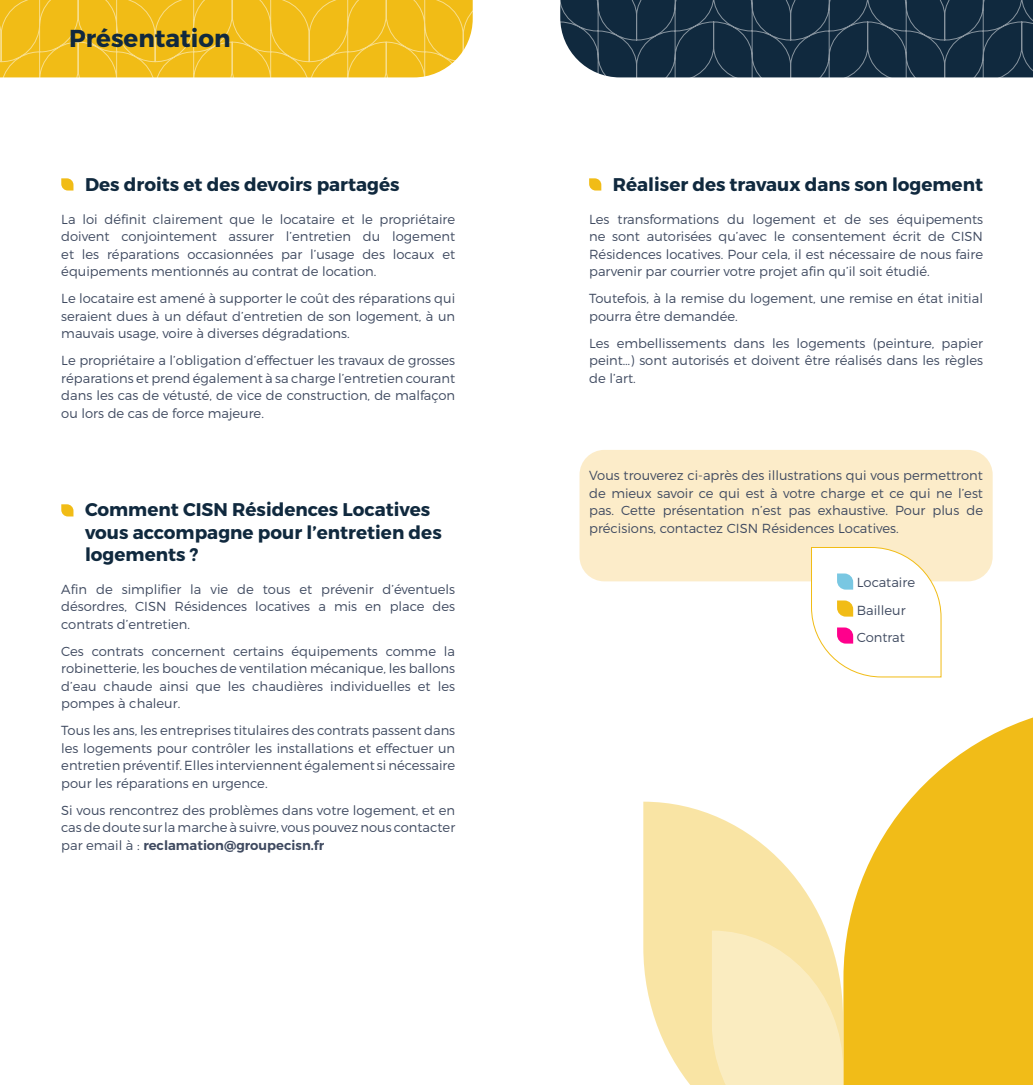
<style>
.page{position:relative;width:1033px;height:1085px;background:#fff}
.page>*{position:absolute;margin:0;border:0;box-sizing:border-box;transform-origin:0 0}
.t1{font:700 24.5px "Montserrat";color:#10293e}
.t2{font:700 18.38px/22.1px "Montserrat";color:#10293e}
.t3{font:300 13.12px/17.5px "Montserrat";color:#3f4a60;text-align:justify}
.s1{font-weight:600}
</style>
<div class="page">
<div style="left:579px;top:450px;width:413px;height:131px;background:#fcecc9;border-radius:25px"></div>
<svg style="left:0;top:0;width:473px;height:78px;background:#f1c024"></svg>
<svg style="left:61px;top:178px;width:12px;height:13px"></svg>
<svg style="left:61px;top:504px;width:12px;height:12px"></svg>
<svg style="left:589px;top:178px;width:12px;height:13px"></svg>
<svg style="left:560px;top:0;width:472px;height:78px;background:#1e3649"></svg>
<svg style="left:843px;top:717px;width:189px;height:368px;fill:#f1bc18"></svg>
<svg style="left:643px;top:802px;width:184px;height:283px;fill:#f9e4a4"></svg>
<svg style="left:712px;top:931px;width:131px;height:154px;background:#f9ebbc"></svg>
<svg style="left:810px;top:547px;width:131px;height:131px"></svg>
<h1 class="t1" style="left:69px;top:23px;width:163px">Présentation</h1>
<h2 class="t2" style="left:85px;top:173px;width:316px">Des droits et des devoirs partagés</h2>
<p class="t3" style="left:61px;top:210px;width:395px">La loi définit clairement que le locataire et le propriétaire doivent conjointement assurer l’entretien du logement et les réparations occasionnées par l’usage des locaux et équipements mentionnés au contrat de location.</p>
<p class="t3" style="left:61px;top:290px;width:395px">Le locataire est amené à supporter le coût des réparations qui seraient dues à un défaut d’entretien de son logement, à un mauvais usage, voire à diverses dégradations.</p>
<p class="t3" style="left:61px;top:352px;width:395px">Le propriétaire a l’obligation d’effectuer les travaux de grosses réparations et prend également à sa charge l’entretien courant dans les cas de vétusté, de vice de construction, de malfaçon ou lors de cas de force majeure.</p>
<h2 class="t2" style="left:85px;top:499px;width:358px">Comment CISN Résidences Locatives vous accompagne pour l’entretien des logements ?</h2>
<p class="t3" style="left:61px;top:580px;width:395px">Afin de simplifier la vie de tous et prévenir d’éventuels désordres, CISN Résidences locatives a mis en place des contrats d’entretien.</p>
<p class="t3" style="left:61px;top:642px;width:395px">Ces contrats concernent certains équipements comme la robinetterie, les bouches de ventilation mécanique, les ballons d’eau chaude ainsi que les chaudières individuelles et les pompes à chaleur.</p>
<p class="t3" style="left:61px;top:722px;width:395px">Tous les ans, les entreprises titulaires des contrats passent dans les logements pour contrôler les installations et effectuer un entretien préventif. Elles interviennent également si nécessaire pour les réparations en urgence.</p>
<p class="t3" style="left:61px;top:801px;width:395px">Si vous rencontrez des problèmes dans votre logement, et en cas de doute sur la marche à suivre, vous pouvez nous contacter par email à : <span class="s1">reclamation@groupecisn.fr</span></p>
<h2 class="t2" style="left:613px;top:173px;width:372px">Réaliser des travaux dans son logement</h2>
<p class="t3" style="left:589px;top:210px;width:395px">Les transformations du logement et de ses équipements ne sont autorisées qu’avec le consentement écrit de CISN Résidences locatives. Pour cela, il est nécessaire de nous faire parvenir par courrier votre projet afin qu’il soit étudié.</p>
<p class="t3" style="left:589px;top:290px;width:395px">Toutefois, à la remise du logement, une remise en état initial pourra être demandée.</p>
<p class="t3" style="left:589px;top:334px;width:395px">Les embellissements dans les logements (peinture, papier peint…) sont autorisés et doivent être réalisés dans les règles de l’art.</p>
<p class="t3" style="left:589px;top:467px;width:395px">Vous trouverez ci-après des illustrations qui vous permettront de mieux savoir ce qui est à votre charge et ce qui ne l’est pas. Cette présentation n’est pas exhaustive. Pour plus de précisions, contactez CISN Résidences Locatives.</p>
<p class="t3" style="left:856px;top:568px;width:60px;line-height:27.5px;text-align:left">Locataire<br>Bailleur<br>Contrat</p>
</div>
